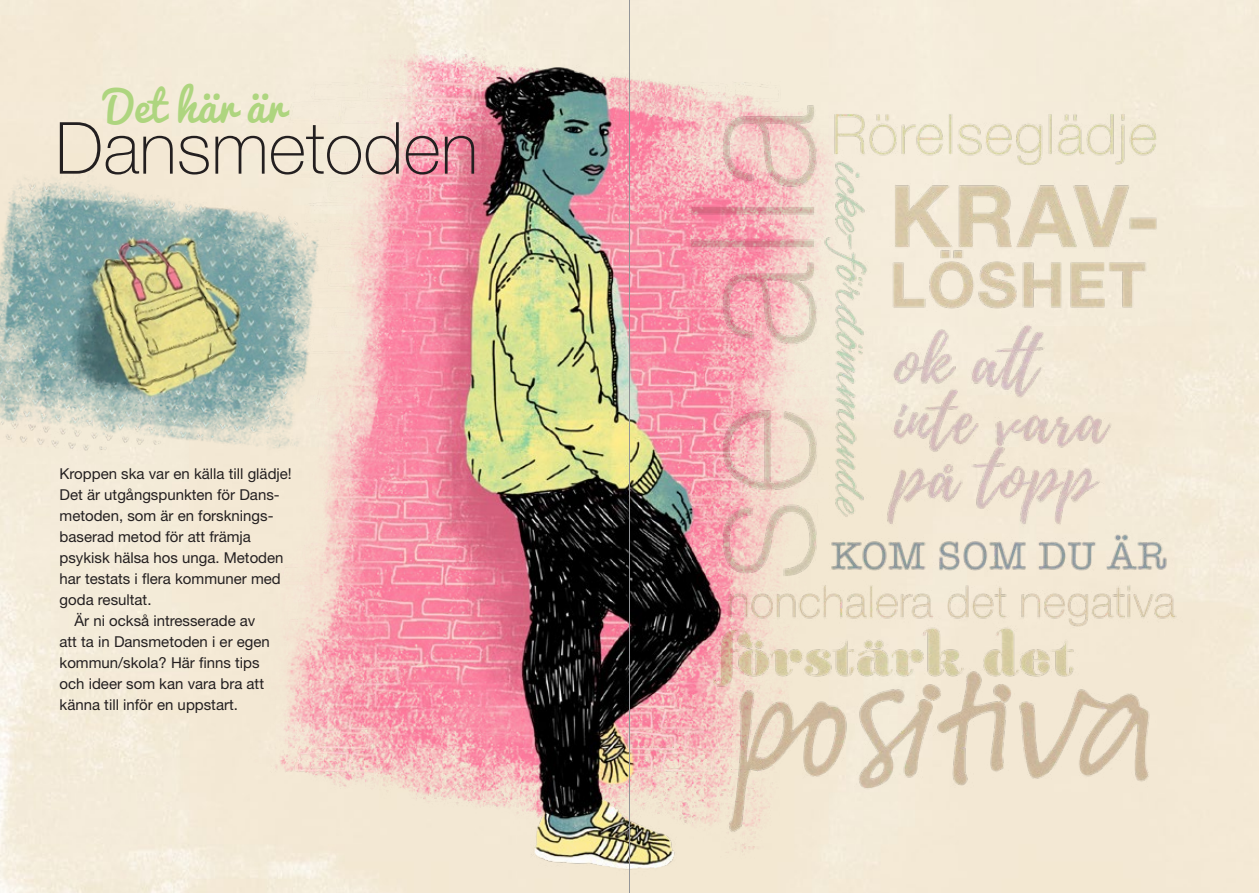
<style>
.page{position:relative;width:1259px;height:893px;background:#fff}
.page>*{position:absolute;margin:0;border:0;box-sizing:border-box;transform-origin:0 0}
.t1{font:100 72px "Helvetica Neue LT Std";color:#231f20}
.t2{font:42px "Pacifico";color:#aed57f}
.t3{font:15px "Helvetica Neue LT Std";color:#231f20}
</style>
<div class="page">
<img style="left:249px;top:38px;width:650px;height:855px">
<hr style="left:629px;top:0;width:1px;height:893px;background:#939598">
<img style="left:656px;top:62px;width:568px;height:804px">
<img style="left:0;top:132px;width:355px;height:351px">
<h2 class="t2" style="left:105px;top:69px;width:181px">Det här är</h2>
<h1 class="t1" style="left:55px;top:107px;width:424px">Dansmetoden</h1>
<p class="t3" style="left:60px;top:464px;width:234px">Kroppen ska var en källa till glädje!</p>
<p class="t3" style="left:60px;top:485px;width:222px">Det är utgångspunkten för Dans-</p>
<p class="t3" style="left:60px;top:506px;width:215px">metoden, som är en forsknings-</p>
<p class="t3" style="left:60px;top:527px;width:193px">baserad metod för att främja</p>
<p class="t3" style="left:60px;top:548px;width:225px">psykisk hälsa hos unga. Metoden</p>
<p class="t3" style="left:60px;top:569px;width:223px">har testats i flera kommuner med</p>
<p class="t3" style="left:60px;top:590px;width:93px">goda resultat.</p>
<p class="t3" style="left:75px;top:611px;width:182px">Är ni också intresserade av</p>
<p class="t3" style="left:60px;top:632px;width:212px">att ta in Dansmetoden i er egen</p>
<p class="t3" style="left:60px;top:653px;width:202px">kommun/skola? Här finns tips</p>
<p class="t3" style="left:60px;top:674px;width:206px">och ideer som kan vara bra att</p>
<p class="t3" style="left:60px;top:695px;width:180px">känna till inför en uppstart.</p>
</div>
